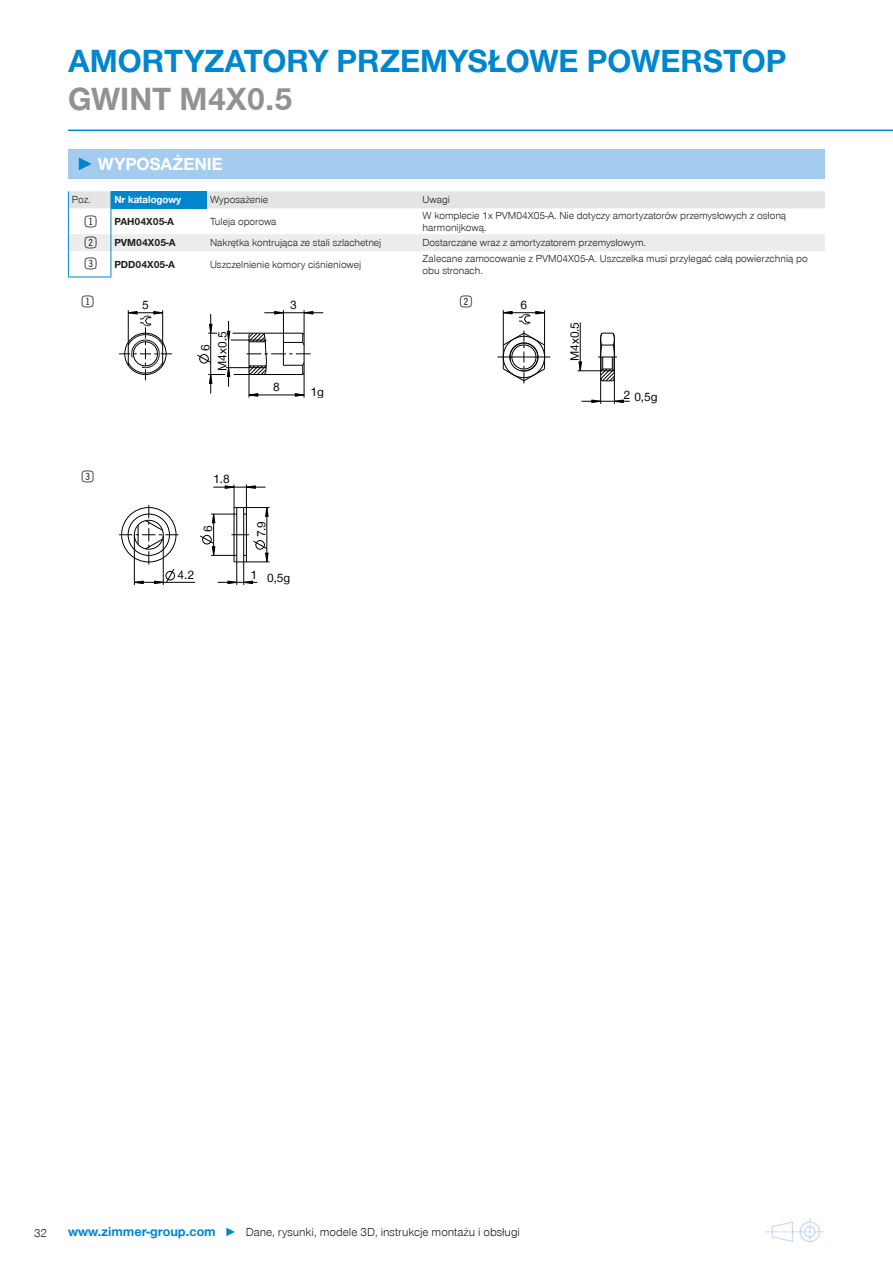
<style>
.page{position:relative;width:893px;height:1263px;background:#fff}
.page>*{position:absolute;margin:0;border:0;box-sizing:border-box;transform-origin:0 0}
.t1{font:700 33px "Zimmer Group Sans Global";color:#0086ce}
.t2{font:700 33px "Zimmer Group Sans Global";color:#939292}
.t3{font:19.5px "Double Digits Super Square";color:#1d1d1b}
.t4{font:700 18px "Zimmer Group Sans Global";color:#fff}
.t5{font:12.45px "Zimmer Group Sans Global";color:#020203}
.t6{font:300 12px "Zimmer Group Sans Global";color:#1d1d1b}
.t7{font:300 10.5px/12px "Zimmer Group Sans Global";color:#1d1d1b}
.t8{font:700 10.5px "Zimmer Group Sans Global";color:#1d1d1b}
.t9{font:700 10.5px "Zimmer Group Sans Global";color:#fff}
.s1{font-family:"Zimmer Group Sans";color:#0086ce}
.s2{font-family:"Double Digits Super Square";font-weight:400;font-size:19.5px}
.s3{font-weight:700;font-size:13.5px;color:#0086ce}
.s4{color:#0086ce}
</style>
<div class="page">
<img style="left:765px;top:1218px;width:59px;height:25px">
<hr style="left:68px;top:130px;width:825px;height:1px;background:#0086ce">
<div style="left:68px;top:149px;width:757px;height:30px;background:#a3ccee"></div>
<hr style="left:68px;top:277px;width:43px;height:1px;background:#0086ce">
<svg style="left:68px;top:191px;width:757px;height:86px"></svg>
<hr style="left:264px;top:312px;width:59px;height:1px;background:#020203">
<hr style="left:128px;top:310px;width:1px;height:32px;background:#020203">
<hr style="left:162px;top:310px;width:1px;height:32px;background:#020203">
<svg style="left:197px;top:310px;width:116px;height:87px"></svg>
<svg style="left:119px;top:311px;width:53px;height:69px"></svg>
<svg style="left:504px;top:311px;width:8px;height:3px"></svg>
<hr style="left:503px;top:310px;width:1px;height:35px;background:#020203">
<hr style="left:544px;top:310px;width:1px;height:35px;background:#020203">
<hr style="left:503px;top:312px;width:42px;height:1px;background:#020203">
<hr style="left:580px;top:322px;width:1px;height:49px;background:#020203">
<hr style="left:581px;top:401px;width:49px;height:1px;background:#020203">
<svg style="left:578px;top:333px;width:45px;height:71px"></svg>
<svg style="left:519px;top:311px;width:26px;height:14px"></svg>
<svg style="left:497px;top:331px;width:53px;height:52px"></svg>
<svg style="left:225px;top:486px;width:9px;height:3px"></svg>
<svg style="left:247px;top:486px;width:9px;height:3px"></svg>
<hr style="left:134px;top:582px;width:61px;height:1px;background:#020203">
<hr style="left:134px;top:535px;width:1px;height:50px;background:#020203">
<hr style="left:163px;top:535px;width:1px;height:50px;background:#020203">
<hr style="left:213px;top:514px;width:1px;height:41px;background:#020203">
<hr style="left:234px;top:484px;width:1px;height:30px;background:#020203">
<hr style="left:246px;top:484px;width:1px;height:30px;background:#020203">
<hr style="left:267px;top:507px;width:1px;height:55px;background:#020203">
<hr style="left:213px;top:487px;width:53px;height:1px;background:#020203">
<svg style="left:119px;top:505px;width:60px;height:79px"></svg>
<svg style="left:200px;top:534px;width:69px;height:51px"></svg>
<hr style="left:234px;top:514px;width:1px;height:41px;background:#020203">
<hr style="left:236px;top:507px;width:1px;height:55px;background:#020203">
<hr style="left:243px;top:507px;width:1px;height:55px;background:#020203">
<hr style="left:246px;top:514px;width:1px;height:41px;background:#020203">
<svg style="left:211px;top:507px;width:58px;height:16px"></svg>
<div style="left:121px;top:507px;width:55px;height:55px;border:1px solid #020203;border-radius:50%"></div>
<div style="left:128px;top:514px;width:42px;height:42px;border:1px solid #020203;border-radius:21px"></div>
<div style="left:134px;top:520px;width:29px;height:29px;border:1px solid #020203;border-radius:50%"></div>
<h1 class="t1" style="left:68px;top:42px;width:720px">AMORTYZATORY PRZEMYSŁOWE POWERSTOP</h1>
<h1 class="t2" style="left:68px;top:79px;width:226px">GWINT M4X0.5</h1>
<h3 class="t4" style="left:77px;top:153px;width:148px"><span class="s1">►</span> WYPOSAŻENIE</h3>
<p class="t7" style="left:72px;top:194px;width:20px">Poz.</p>
<p class="t9" style="left:114px;top:194px;width:69px">Nr katalogowy</p>
<p class="t7" style="left:210px;top:194px;width:60px">Wyposażenie</p>
<p class="t7" style="left:423px;top:194px;width:29px">Uwagi</p>
<p class="t8" style="left:85px;top:215px;width:91px"><span class="s2">1</span> PAH04X05-A</p>
<p class="t7" style="left:210px;top:215px;width:68px">Tuleja oporowa</p>
<p class="t7" style="left:423px;top:209px;width:365px">W komplecie 1x PVM04X05-A. Nie dotyczy amortyzatorów przemysłowych z osłoną harmonijkową.</p>
<p class="t8" style="left:85px;top:236px;width:92px"><span class="s2">2</span> PVM04X05-A</p>
<p class="t7" style="left:210px;top:237px;width:173px">Nakrętka kontrująca ze stali szlachetnej</p>
<p class="t7" style="left:423px;top:237px;width:225px">Dostarczane wraz z amortyzatorem przemysłowym.</p>
<p class="t8" style="left:85px;top:258px;width:92px"><span class="s2">3</span> PDD04X05-A</p>
<p class="t7" style="left:210px;top:258px;width:153px">Uszczelnienie komory ciśnieniowej</p>
<p class="t7" style="left:423px;top:252px;width:387px">Zalecane zamocowanie z PVM04X05-A. Uszczelka musi przylegać całą powierzchnią po obu stronach.</p>
<h2 class="t3" style="left:82px;top:293px;width:17px">1</h2>
<p class="t5" style="left:142px;top:298px;width:8px">5</p>
<p class="t5" style="left:198px;top:351px;width:8px;rotate:-90deg">6</p>
<p class="t5" style="left:273px;top:380px;width:8px">8</p>
<h2 class="t3" style="left:460px;top:293px;width:17px">2</h2>
<p class="t5" style="left:290px;top:298px;width:8px">3</p>
<p class="t5" style="left:520px;top:298px;width:8px">6</p>
<p class="t5" style="left:567px;top:361px;width:41px;rotate:-90deg">M x0.5</p>
<p class="t5" style="left:215px;top:371px;width:41px;rotate:-90deg">M x0.5</p>
<p class="t5" style="left:567px;top:351px;width:8px;rotate:-90deg">4</p>
<p class="t5" style="left:215px;top:360px;width:8px;rotate:-90deg">4</p>
<p class="t5" style="left:311px;top:384px;width:15px">1g</p>
<p class="t5" style="left:623px;top:390px;width:36px">2 0,5g</p>
<h2 class="t3" style="left:82px;top:468px;width:17px">3</h2>
<p class="t5" style="left:213px;top:472px;width:18px">1.8</p>
<p class="t5" style="left:201px;top:532px;width:8px;rotate:-90deg">6</p>
<p class="t5" style="left:178px;top:567px;width:18px">4.2</p>
<p class="t5" style="left:254px;top:537px;width:18px;rotate:-90deg">7.9</p>
<p class="t5" style="left:250px;top:571px;width:42px">1 0,5g</p>
<p class="t6" style="left:34px;top:1226px;width:15px">32</p>
<p class="t6" style="left:68px;top:1225px;width:454px"><span class="s3">www.zimmer-group.com</span> <span class="s4">►</span> Dane, rysunki, modele 3D, instrukcje montażu i obsługi</p>
</div>
